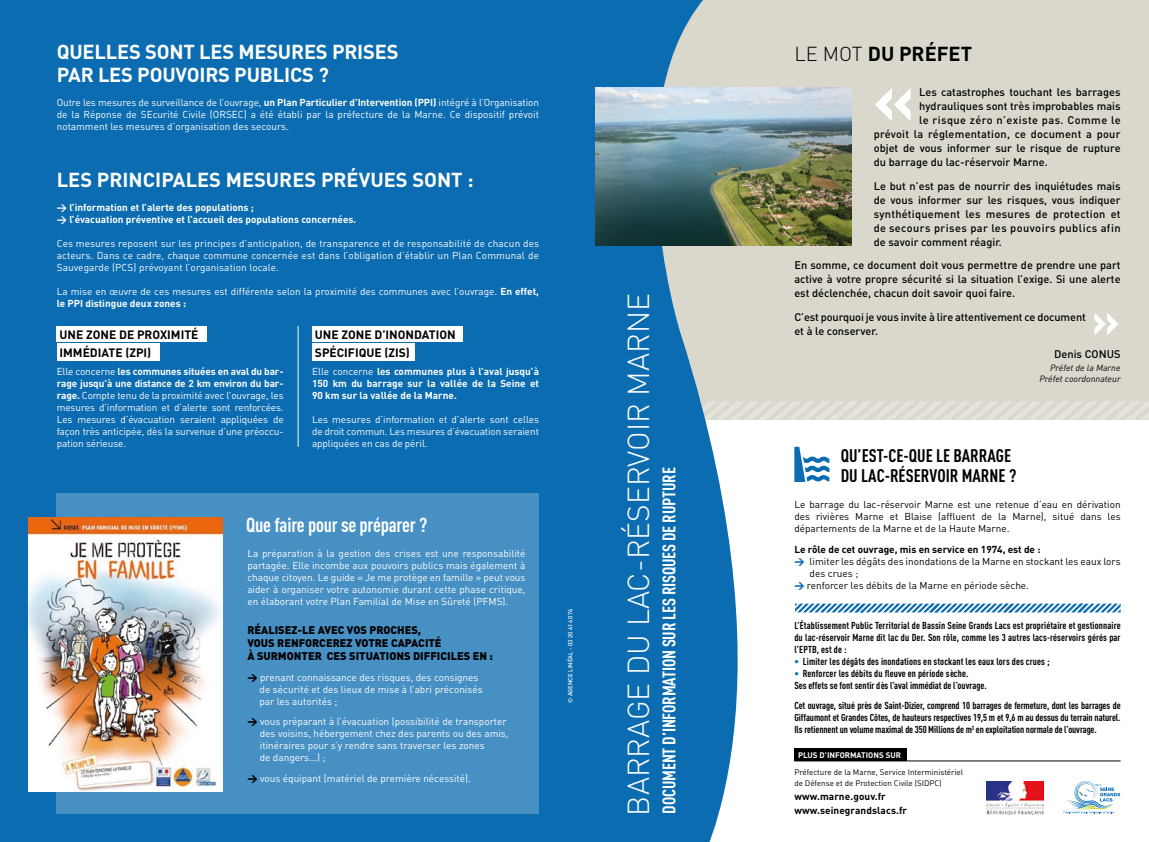
<style>
.page{position:relative;width:1149px;height:842px;background:#fff}
.page>*{position:absolute;margin:0;border:0;box-sizing:border-box;transform-origin:0 0}
.t1{font:300 30px "DIN";color:#fff}
.t2{font:700 20px/23px "DIN";letter-spacing:-.01em;color:#fff}
.t3{font:700 20px "DIN Cond";letter-spacing:-.01em;color:#fff}
.t4{font:700 20px "DIN";color:#000}
.t5{font:700 18px/20px "DIN Cond";color:#000}
.t6{font:700 18px "DIN Cond";letter-spacing:-.01em;color:#fff}
.t7{font:700 12px/18px "DIN";color:#000}
.t8{font:500 11px/14px "DIN";color:#000;text-align:justify}
.t9{font:900 11px/13.2px "DIN";color:#000}
.t10{font:500 11px "DIN";letter-spacing:.02em;color:#000}
.t11{font:500 11px "DIN";letter-spacing:.04em;color:#000}
.t12{font:10px/12px "DIN Regular Alternate";color:#fff;text-align:justify}
.t13{font:700 10px/12px "DIN Cond";letter-spacing:.01em;color:#000;text-align:justify}
.t14{font:700 10px/12px "DIN";color:#fff}
.t15{font:10px/12px "DIN Regular Alternate";color:#000;text-align:justify}
.t16{font:700 10px/14px "DIN";color:#000}
.t17{font:italic 9px/11px "DIN";color:#000;text-align:right}
.t18{font:8px/11px "DIN Regular Alternate";color:#000}
.t19{font:700 8px "DIN";color:#fff}
.t20{font:500 6px "DIN";color:#fff}
.s1{font-family:"DIN";font-weight:700}
.s2{font-family:"DIN Regular Alternate";font-weight:400}
.s3{font-family:"DIN";font-weight:900;color:#000}
.s4{font-weight:300}
.s5{font-family:"DIN";font-weight:900;color:#0b6cb1}
.s6{color:#0b6cb1}
</style>
<div class="page">
<div style="left:636px;top:0;width:512px;height:420px;background:#dad8cc"></div>
<svg style="left:803px;top:401px;width:345px;height:19px"></svg>
<svg style="left:803px;top:604px;width:317px;height:8px"></svg>
<svg style="left:987px;top:781px;width:57px;height:34px"></svg>
<img style="left:986px;top:781px;width:56px;height:33px">
<svg style="left:1063px;top:781px;width:56px;height:32px"></svg>
<hr style="left:794px;top:761px;width:326px;height:1px;background:#000">
<div style="left:794px;top:748px;width:112px;height:13px;background:#000"></div>
<svg style="left:803px;top:456px;width:26px;height:26px"></svg>
<svg style="left:595px;top:0;width:208px;height:842px;fill:#0b6cb1"></svg>
<div style="left:0;top:0;width:595px;height:842px;background:#0b6cb1"></div>
<svg style="left:875px;top:88px;width:35px;height:33px"></svg>
<svg style="left:1094px;top:313px;width:24px;height:22px"></svg>
<img style="left:595px;top:88px;width:255px;height:157px">
<div style="left:57px;top:493px;width:482px;height:321px;background:#4790c4"></div>
<img style="left:28px;top:518px;width:195px;height:273px">
<div style="left:57px;top:326px;width:150px;height:15px;background:#fff"></div>
<div style="left:57px;top:343px;width:102px;height:18px;background:#fff"></div>
<div style="left:312px;top:326px;width:150px;height:15px;background:#fff"></div>
<div style="left:312px;top:343px;width:103px;height:18px;background:#fff"></div>
<hr style="left:298px;top:326px;width:1px;height:121px;background:#fff">
<h2 class="t2" style="left:57px;top:40px;width:343px">QUELLES SONT LES MESURES PRISES<br>PAR LES POUVOIRS PUBLICS ?</h2>
<p class="t12" style="left:57px;top:96px;width:483px">Outre les mesures de surveillance de l’ouvrage, <span class="s1">un Plan Particulier d’Intervention (PPI)</span> intégré à l’Organisation de la Réponse de SEcurité Civile (ORSEC) a été établi par la préfecture de la Marne. Ce dispositif prévoit notamment les mesures d’organisation des secours.</p>
<h2 class="t2" style="left:57px;top:167px;width:418px">LES PRINCIPALES MESURES PRÉVUES SONT :</h2>
<p class="t14" style="left:57px;top:201px;width:301px">&gt; l’information et l’alerte des populations ;<br>&gt; l’évacuation préventive et l’accueil des populations concernées.</p>
<p class="t12" style="left:57px;top:237px;width:483px">Ces mesures reposent sur les principes d’anticipation, de transparence et de responsabilité de chacun des acteurs. Dans ce cadre, chaque commune concernée est dans l’obligation d’établir un Plan Communal de Sauvegarde (PCS) prévoyant l’organisation locale.</p>
<p class="t12" style="left:57px;top:285px;width:483px">La mise en œuvre de ces mesures est différente selon la proximité des communes avec l’ouvrage. <span class="s1">En effet,</span></p>
<p class="t14" style="left:57px;top:297px;width:131px">le PPI distingue deux zones :</p>
<p class="t7" style="left:60px;top:325px;width:140px">UNE ZONE DE PROXIMITÉ<br>IMMÉDIATE (ZPI)</p>
<p class="t14" style="left:57px;top:364px;width:228px"><span class="s2">Elle concerne</span> les communes situées en aval du bar&shy;rage jusqu’à une distance de 2 km environ du bar-</p>
<p class="t12" style="left:57px;top:389px;width:228px"><span class="s1">rage.</span> Compte tenu de la proximité avec l’ouvrage, les mesures d’information et d’alerte sont renforcées.<br>Les mesures d’évacuation seraient appliquées de façon très anticipée, dès la survenue d’une préoccu&shy;pation sérieuse.</p>
<p class="t7" style="left:315px;top:325px;width:142px">UNE ZONE D’INONDATION<br>SPÉCIFIQUE (ZIS)</p>
<p class="t14" style="left:312px;top:364px;width:228px;text-align:justify"><span class="s2">Elle concerne</span> les communes plus à l’aval jusqu’à 150 km du barrage sur la vallée de la Seine et 90 km sur la vallée de la Marne.</p>
<p class="t12" style="left:312px;top:413px;width:228px">Les mesures d’information et d’alerte sont celles de droit commun. Les mesures d’évacuation seraient appliquées en cas de péril.</p>
<h2 class="t3" style="left:246px;top:513px;width:183px">Que faire pour se préparer ?</h2>
<p class="t12" style="left:247px;top:547px;width:279px">La préparation à la gestion des crises est une responsabilité partagée. Elle incombe aux pouvoirs publics mais également à chaque citoyen. Le guide « Je me protège en famille » peut vous aider à organiser votre autonomie durant cette phase critique, en élaborant votre Plan Familial de Mise en Sûreté (PFMS).</p>
<p class="t9" style="left:247px;top:622px;width:247px">RÉALISEZ-LE AVEC VOS PROCHES,<br>VOUS RENFORCEREZ VOTRE CAPACITÉ<br>À SURMONTER CES SITUATIONS DIFFICILES EN :</p>
<p class="t12" style="left:259px;top:671px;width:225px;text-align:left;text-indent:-12px"><span class="s3">&gt;</span> prenant connaissance des risques, des consignes de sécurité et des lieux de mise à l’abri préconisés par les autorités ;</p>
<p class="t12" style="left:260px;top:715px;width:250px;text-align:left;text-indent:-12px"><span class="s3">&gt;</span> vous préparant à l’évacuation (possibilité de transporter des voisins, hébergement chez des parents ou des amis, itinéraires pour s’y rendre sans traverser les zones<br>de dangers...) ;</p>
<p class="t12" style="left:247px;top:772px;width:225px"><span class="s3">&gt;</span> vous équipant (matériel de première nécessité).</p>
<p class="t20" style="left:566px;top:703px;width:96px;rotate:-90deg">© AGENCE LINÉAL - 03 20 41 40 76</p>
<h1 class="t1" style="left:619px;top:815px;width:524px;rotate:-90deg">BARRAGE DU LAC-RÉSERVOIR MARNE</h1>
<h3 class="t6" style="left:657px;top:814px;width:348px;rotate:-90deg">DOCUMENT D’INFORMATION SUR LES RISQUES DE RUPTURE</h3>
<h2 class="t4" style="left:794px;top:40px;width:179px"><span class="s4">LE MOT</span> DU PRÉFET</h2>
<p class="t8" style="left:918px;top:84px;width:203px">Les catastrophes touchant les barrages</p>
<p class="t8" style="left:918px;top:98px;width:203px">hydrauliques sont très improbables mais</p>
<p class="t11" style="left:918px;top:113px;width:203px">le risque zéro n’existe pas. Comme le</p>
<p class="t10" style="left:873px;top:127px;width:248px">prévoit la réglementation, ce document a pour</p>
<p class="t8" style="left:873px;top:140px;width:248px">objet de vous informer sur le risque de rupture</p>
<p class="t8" style="left:873px;top:154px;width:175px">du barrage du lac-réservoir Marne.</p>
<p class="t8" style="left:873px;top:178px;width:248px">Le but n’est pas de nourrir des inquiétudes mais de vous informer sur les risques, vous indiquer synthétiquement les mesures de protection et de secours prises par les pouvoirs publics afin de savoir comment réagir.</p>
<p class="t8" style="left:794px;top:258px;width:327px">En somme, ce document doit vous permettre de prendre une part active à votre propre sécurité si la situation l’exige. Si une alerte est déclenchée, chacun doit savoir quoi faire.</p>
<p class="t8" style="left:794px;top:310px;width:293px">C’est pourquoi je vous invite à lire attentivement ce document et à le conserver.</p>
<p class="t8" style="left:1053px;top:347px;width:68px">Denis CONUS</p>
<p class="t17" style="left:1039px;top:362px;width:83px">Préfet de la Marne<br>Préfet coordonnateur</p>
<h3 class="t5" style="left:840px;top:445px;width:177px">QU’EST-CE-QUE LE BARRAGE<br>DU LAC-RÉSERVOIR MARNE ?</h3>
<p class="t15" style="left:794px;top:498px;width:327px">Le barrage du lac-réservoir Marne est une retenue d’eau en dérivation des rivières Marne et Blaise (affluent de la Marne), situé dans les départements de la Marne et de la Haute Marne.</p>
<p class="t16" style="left:794px;top:542px;width:247px">Le rôle de cet ouvrage, mis en service en 1974, est de :</p>
<p class="t15" style="left:794px;top:555px;width:328px"><span class="s5">&gt;</span> limiter les dégâts des inondations de la Marne en stockant les eaux lors</p>
<p class="t15" style="left:809px;top:567px;width:50px">des crues ;</p>
<p class="t15" style="left:794px;top:579px;width:236px"><span class="s5">&gt;</span> renforcer les débits de la Marne en période sèche.</p>
<p class="t13" style="left:794px;top:619px;width:327px">L’Établissement Public Territorial de Bassin Seine Grands Lacs est propriétaire et gestionnaire du lac-réservoir Marne dit lac du Der. Son rôle, comme les 3 autres lacs-réservoirs gérés par l’EPTB, est de :</p>
<p class="t13" style="left:794px;top:655px;width:257px"><span class="s6">•</span> Limiter les dégâts des inondations en stockant les eaux lors des crues ;</p>
<p class="t13" style="left:794px;top:667px;width:194px"><span class="s6">•</span> Renforcer les débits du fleuve en période sèche.<br>Ses effets se font sentir dès l’aval immédiat de l’ouvrage.</p>
<p class="t13" style="left:794px;top:699px;width:328px">Cet ouvrage, situé près de Saint-Dizier, comprend 10 barrages de fermeture, dont les barrages de Giffaumont et Grandes Côtes, de hauteurs respectives 19,5 m et 9,6 m au dessus du terrain naturel.<br>Ils retiennent un volume maximal de 350 Millions de m<sup>3</sup> en exploitation normale de l’ouvrage.</p>
<p class="t19" style="left:797px;top:750px;width:104px">PLUS D’INFORMATIONS SUR</p>
<p class="t18" style="left:794px;top:766px;width:170px">Préfecture de la Marne, Service Interministériel de Défense et de Protection Civile (SIDPC)</p>
<p class="t16" style="left:794px;top:788px;width:114px">www.marne.gouv.fr www.seinegrandslacs.fr</p>
</div>
